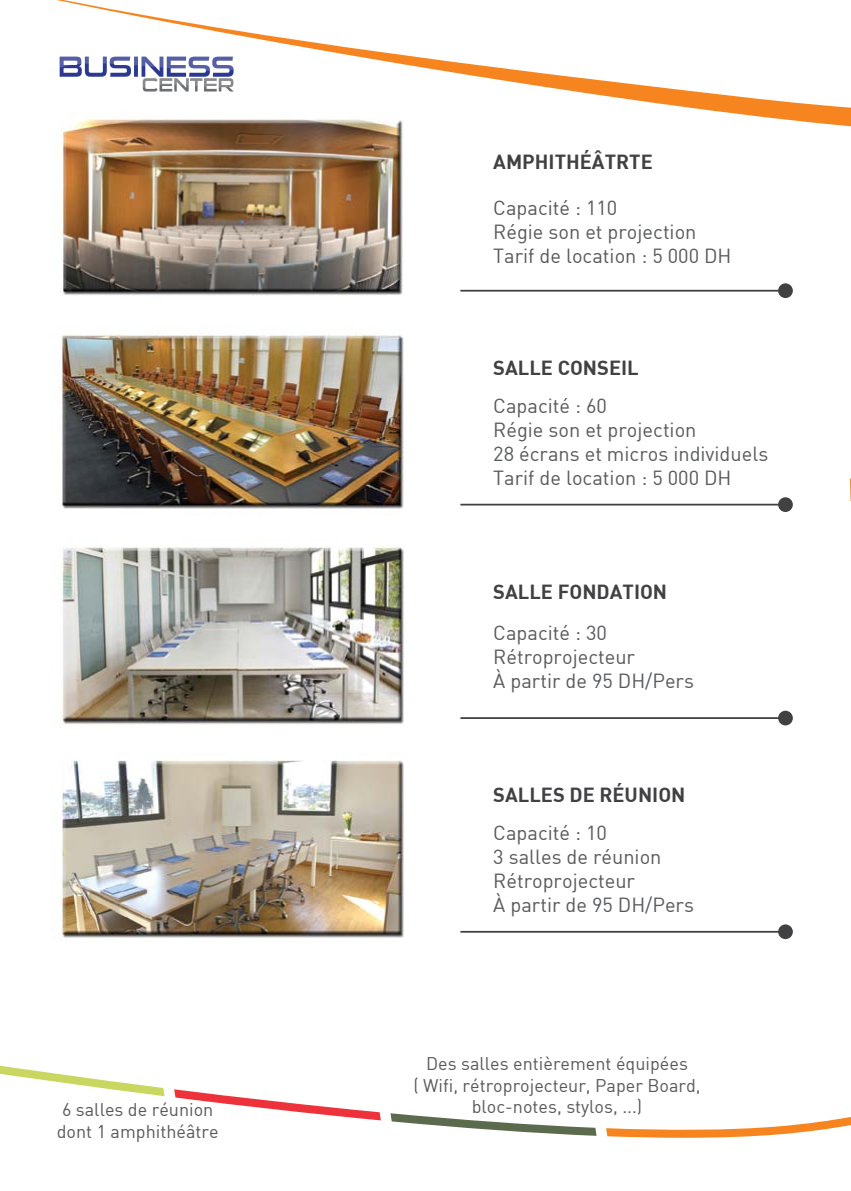
<style>
.page{position:relative;width:851px;height:1191px;background:#fff}
.page>*{position:absolute;margin:0;border:0;box-sizing:border-box;transform-origin:0 0}
.t1{font:20px/24px "DIN";color:#58595b}
.t2{font:20px "DIN Bold";color:#414042}
.t3{font:18px/21.6px "DIN";color:#58595b}
</style>
<div class="page">
<img style="left:59px;top:760px;width:345px;height:182px">
<img style="left:62px;top:546px;width:342px;height:182px">
<hr style="left:460px;top:290px;width:325px;height:1px;background:#414042">
<div style="left:778px;top:283px;width:14px;height:15px;background:#414042;border-radius:50%"></div>
<hr style="left:460px;top:717px;width:325px;height:2px;background:#414042">
<div style="left:778px;top:710px;width:14px;height:15px;background:#414042;border-radius:50%"></div>
<hr style="left:460px;top:931px;width:325px;height:1px;background:#414042">
<div style="left:778px;top:924px;width:14px;height:15px;background:#414042;border-radius:50%"></div>
<hr style="left:460px;top:504px;width:325px;height:1px;background:#414042">
<div style="left:778px;top:497px;width:14px;height:15px;background:#414042;border-radius:50%"></div>
<img style="left:62px;top:160px;width:341px;height:136px">
<img style="left:59px;top:333px;width:345px;height:182px">
<svg style="left:174px;top:1089px;width:207px;height:31px"></svg>
<svg style="left:0;top:1065px;width:164px;height:31px"></svg>
<svg style="left:390px;top:1113px;width:206px;height:22px"></svg>
<svg style="left:606px;top:1117px;width:244px;height:20px"></svg>
<svg style="left:850px;top:115px;width:1px;height:386px"></svg>
<svg style="left:57px;top:0;width:793px;height:160px"></svg>
<p class="t3" style="left:57px;top:1098px;width:163px">6 salles de réunion dont 1 amphithéâtre</p>
<p class="t2" style="left:493px;top:149px;width:161px">AMPHITHÉÂTRTE</p>
<p class="t1" style="left:493px;top:195px;width:240px">Capacité : 110<br>Régie son et projection<br>Tarif de location : 5 000 DH</p>
<p class="t2" style="left:493px;top:354px;width:147px">SALLE CONSEIL</p>
<p class="t1" style="left:493px;top:394px;width:276px">Capacité : 60<br>Régie son et projection<br>28 écrans et micros individuels<br>Tarif de location : 5 000 DH</p>
<p class="t2" style="left:493px;top:579px;width:175px">SALLE FONDATION</p>
<p class="t1" style="left:493px;top:620px;width:202px">Capacité : 30<br>Rétroprojecteur<br>À partir de 95 DH/Pers</p>
<p class="t2" style="left:493px;top:782px;width:194px">SALLES DE RÉUNION</p>
<p class="t1" style="left:493px;top:820px;width:202px">Capacité : 10<br>3 salles de réunion<br>Rétroprojecteur<br>À partir de 95 DH/Pers</p>
<p class="t3" style="left:413px;top:1052px;width:289px;text-align:center">Des salles entièrement équipées<br>( Wifi, rétroprojecteur, Paper Board, bloc-notes, stylos, ...)</p>
</div>
